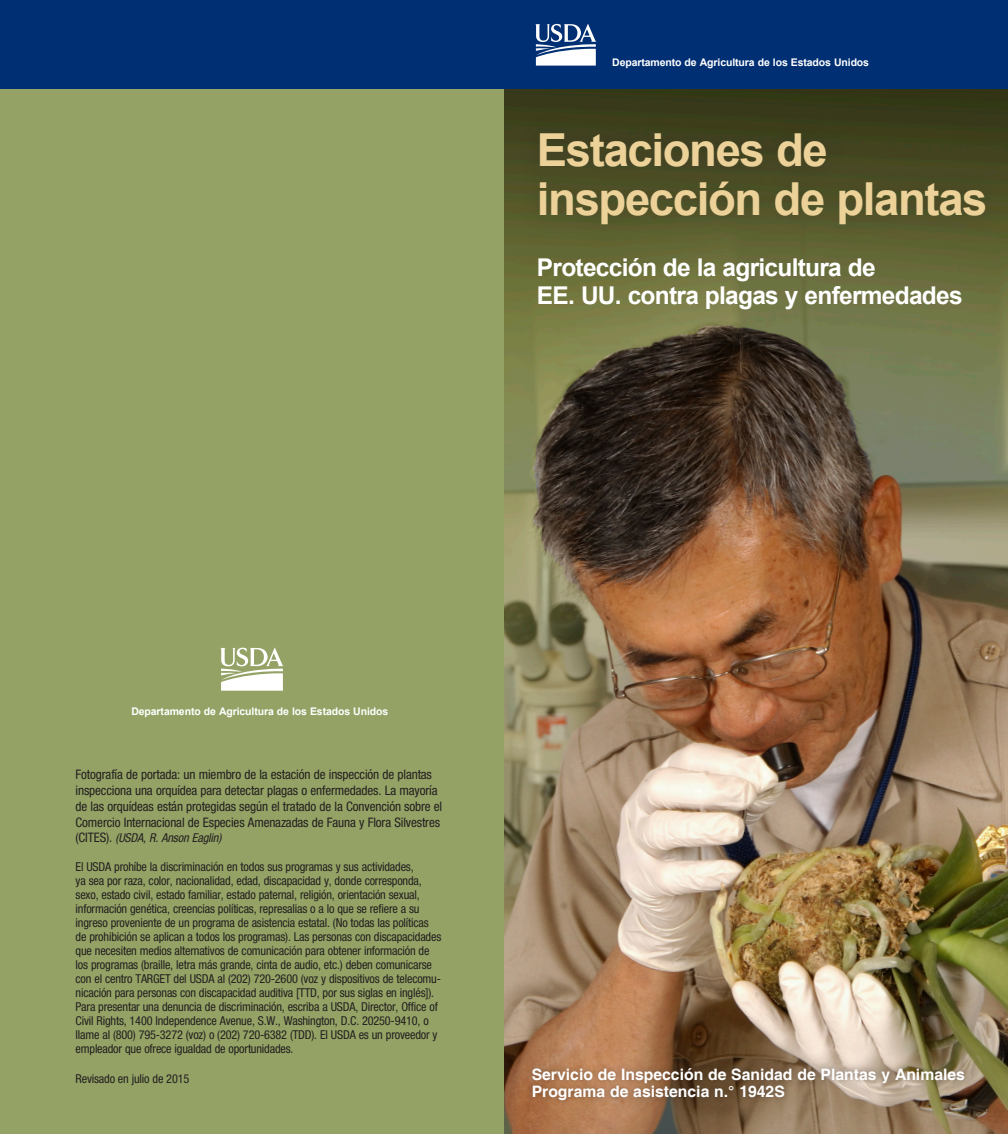
<style>
.page{position:relative;width:1008px;height:1134px;background:#fff}
.page>*{position:absolute;margin:0;border:0;box-sizing:border-box;transform-origin:0 0}
.t1{font:700 45.5px "Arial";letter-spacing:-.03em;color:#ecd299}
.t2{font:700 24.5px "Arial";letter-spacing:-.03em;color:#fff}
.t3{font:700 15.75px/17.5px "Helvetica";color:#fff}
.CUTLINES{font:condensed 13.12px/15.8px "Helvetica Neue LT Std";letter-spacing:-.01em;color:#231f20}
.Disclaimer___Photo_C{font:condensed 12.25px/14px "Helvetica Neue LT Std";letter-spacing:-.015em;color:#231f20}
.CUTLINES-2{font:italic condensed 12.25px "Helvetica Neue LT Std";letter-spacing:-.01em;color:#231f20}
.CUTLINES-3{font:700 10.5px "Arial";letter-spacing:-.01em;color:#fff}
.s1{font-style:normal;font-size:13.12px}
</style>
<div class="page">
<img style="left:504px;top:89px;width:504px;height:1045px">
<div style="left:0;top:0;width:504px;height:1134px;background:#94a365"></div>
<div style="left:518px;top:112px;width:488px;height:132px;background:#231f20;opacity:.31"></div>
<div style="left:526px;top:1061px;width:445px;height:47px;background:#231f20;opacity:.4"></div>
<div style="left:0;top:0;width:1008px;height:89px;background:#002f73"></div>
<svg style="left:220px;top:647px;width:64px;height:44px"></svg>
<svg style="left:535px;top:24px;width:62px;height:42px"></svg>
<p class="CUTLINES-3" style="left:612px;top:55px;width:258px">Departamento de Agricultura de los Estados Unidos</p>
<p class="t1" style="left:537px;top:118px;width:292px">Estaciones de</p>
<p class="t1" style="left:537px;top:167px;width:452px">inspección de plantas</p>
<p class="t2" style="left:537px;top:250px;width:340px">Protección de la agricultura de</p>
<p class="t2" style="left:537px;top:278px;width:427px">EE. UU. contra plagas y enfermedades</p>
<p class="CUTLINES-3" style="left:131px;top:704px;width:258px">Departamento de Agricultura de los Estados Unidos</p>
<p class="CUTLINES" style="left:76px;top:767px;width:368px">Fotografía de portada: un miembro de la estación de inspección de plantas inspecciona una orquídea para detectar plagas o enfermedades. La mayoría de las orquídeas están protegidas según el tratado de la Convención sobre el Comercio Internacional de Especies Amenazadas de Fauna y Flora Silvestres</p>
<p class="CUTLINES-2" style="left:76px;top:831px;width:147px"><span class="s1">(CITES).</span> (USDA, R. Anson Eaglin)</p>
<p class="Disclaimer___Photo_C" style="left:76px;top:859px;width:367px">El USDA prohíbe la discriminación en todos sus programas y sus actividades,<br>ya sea por raza, color, nacionalidad, edad, discapacidad y, donde corresponda, sexo, estado civil, estado familiar, estado paternal, religión, orientación sexual, información genética, creencias políticas, represalias o a lo que se refiere a su ingreso proveniente de un programa de asistencia estatal. (No todas las políticas de prohibición se aplican a todos los programas). Las personas con discapacidades que necesiten medios alternativos de comunicación para obtener información de los programas (braille, letra más grande, cinta de audio, etc.) deben comunicarse con el centro TARGET del USDA al (202) 720-2600 (voz y dispositivos de telecomu&shy;nicación para personas con discapacidad auditiva [TTD, por sus siglas en inglés]).<br>Para presentar una denuncia de discriminación, escriba a USDA, Director, Office of Civil Rights, 1400 Independence Avenue, S.W., Washington, D.C. 20250-9410, o llame al (800) 795-3272 (voz) o (202) 720-6382 (TDD). El USDA es un proveedor y empleador que ofrece igualdad de oportunidades.</p>
<p class="Disclaimer___Photo_C" style="left:76px;top:1071px;width:115px">Revisado en julio de 2015</p>
<p class="t3" style="left:532px;top:1066px;width:435px">Servicio de Inspección de Sanidad de Plantas y Animales<br>Programa de asistencia n.° 1942S</p>
</div>
